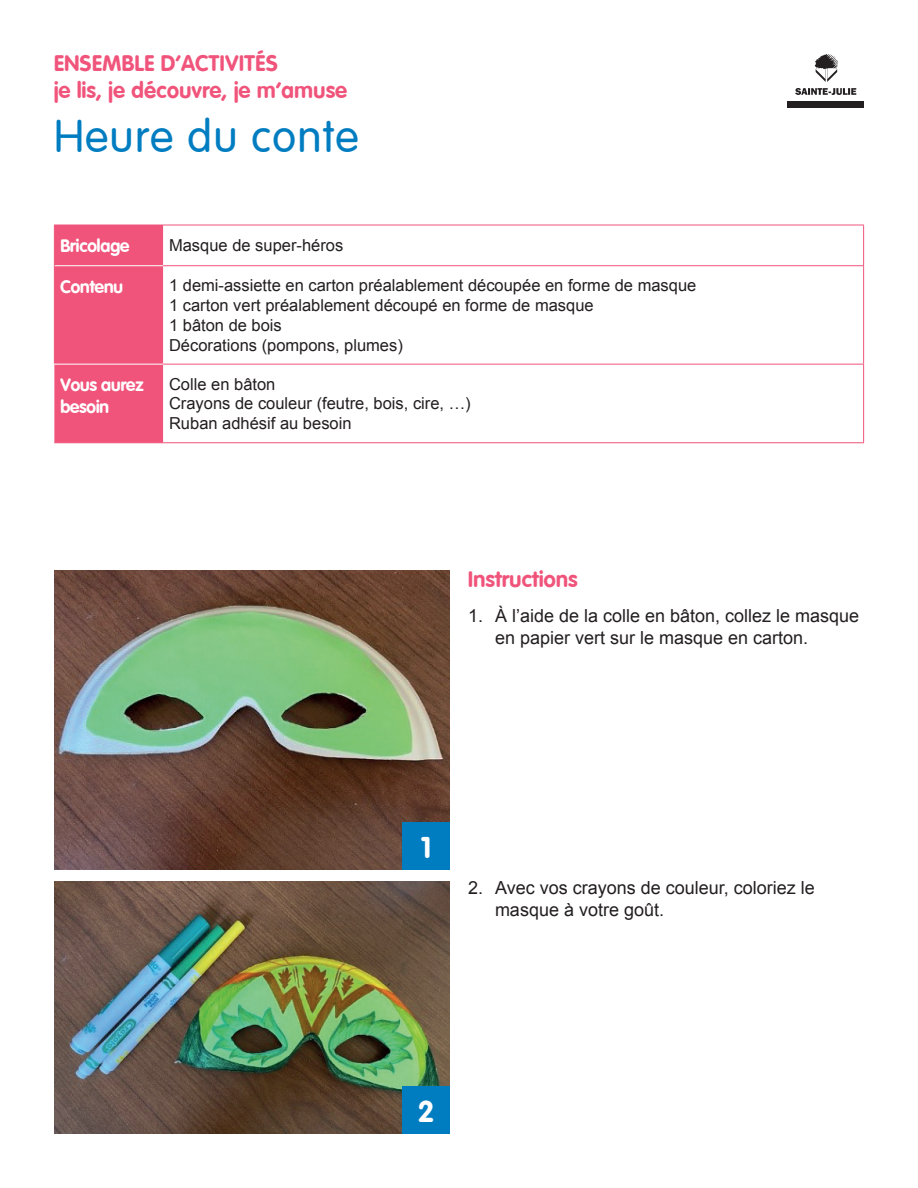
<style>
.page{position:relative;width:918px;height:1188px;background:#fff}
.page>*{position:absolute;margin:0;border:0;box-sizing:border-box;transform-origin:0 0}
.t1{font:300 45px "VAG Rounded";letter-spacing:.025em;color:#007dc1}
.t2{font:700 30px "Vag Rounded";color:#fff}
.t3{font:700 22.5px/27px "Vag Rounded";letter-spacing:.025em;color:#f0547b}
.t4{font:18px/21.6px "Arial";color:#231f20}
.t5{font:700 18px/21.6px "Vag Rounded";color:#fff}
.t6{font:16.5px/19.8px "Arial";color:#231f20}
</style>
<div class="page">
<svg style="left:795px;top:88px;width:61px;height:7px"></svg>
<div style="left:787px;top:101px;width:77px;height:7px;background:#231f20"></div>
<svg style="left:815px;top:54px;width:23px;height:28px"></svg>
<div style="left:54px;top:226px;width:109px;height:216px;background:#f0547b"></div>
<hr style="left:54px;top:225px;width:1px;height:41px;background:#f0547b">
<hr style="left:54px;top:266px;width:1px;height:98px;background:#f0547b">
<hr style="left:163px;top:265px;width:701px;height:1px;background:#f0547b">
<hr style="left:163px;top:364px;width:701px;height:1px;background:#f0547b">
<hr style="left:54px;top:442px;width:109px;height:1px;background:#f0547b">
<hr style="left:163px;top:442px;width:701px;height:1px;background:#f0547b">
<hr style="left:55px;top:265px;width:108px;height:1px;background:#fff">
<hr style="left:54px;top:364px;width:109px;height:1px;background:#fff">
<hr style="left:863px;top:225px;width:1px;height:40px;background:#f0547b">
<hr style="left:863px;top:266px;width:1px;height:98px;background:#f0547b">
<hr style="left:863px;top:365px;width:1px;height:77px;background:#f0547b">
<hr style="left:54px;top:225px;width:109px;height:1px;background:#f0547b">
<hr style="left:163px;top:225px;width:701px;height:1px;background:#f0547b">
<img style="left:54px;top:570px;width:396px;height:300px">
<img style="left:54px;top:881px;width:396px;height:253px">
<div style="left:402px;top:822px;width:48px;height:48px;background:#007dc1"></div>
<div style="left:402px;top:1086px;width:48px;height:48px;background:#007dc1"></div>
<h3 class="t3" style="left:54px;top:50px;width:294px">ENSEMBLE D’ACTIVITÉS<br>je lis, je découvre, je m’amuse</h3>
<h1 class="t1" style="left:54px;top:111px;width:307px">Heure du conte</h1>
<p class="t5" style="left:60px;top:235px;width:71px">Bricolage</p>
<p class="t6" style="left:169px;top:235px;width:176px">Masque de super-héros</p>
<p class="t5" style="left:60px;top:276px;width:64px">Contenu</p>
<p class="t6" style="left:169px;top:276px;width:529px">1 demi-assiette en carton préalablement découpée en forme de masque 1 carton vert préalablement découpé en forme de masque<br>1 bâton de bois<br>Décorations (pompons, plumes)</p>
<p class="t5" style="left:60px;top:374px;width:85px">Vous aurez besoin</p>
<p class="t6" style="left:169px;top:374px;width:303px">Colle en bâton<br>Crayons de couleur (feutre, bois, cire, …)<br>Ruban adhésif au besoin</p>
<h3 class="t3" style="left:468px;top:566px;width:111px">Instructions</h3>
<p class="t4" style="left:495px;top:606px;width:366px;text-indent:-27px">1. À l’aide de la colle en bâton, collez le masque en papier vert sur le masque en carton.</p>
<h2 class="t2" style="left:421px;top:830px;width:12px">1</h2>
<p class="t4" style="left:495px;top:877px;width:321px;text-indent:-27px">2. Avec vos crayons de couleur, coloriez le masque à votre goût.</p>
<h2 class="t2" style="left:418px;top:1094px;width:18px">2</h2>
</div>
